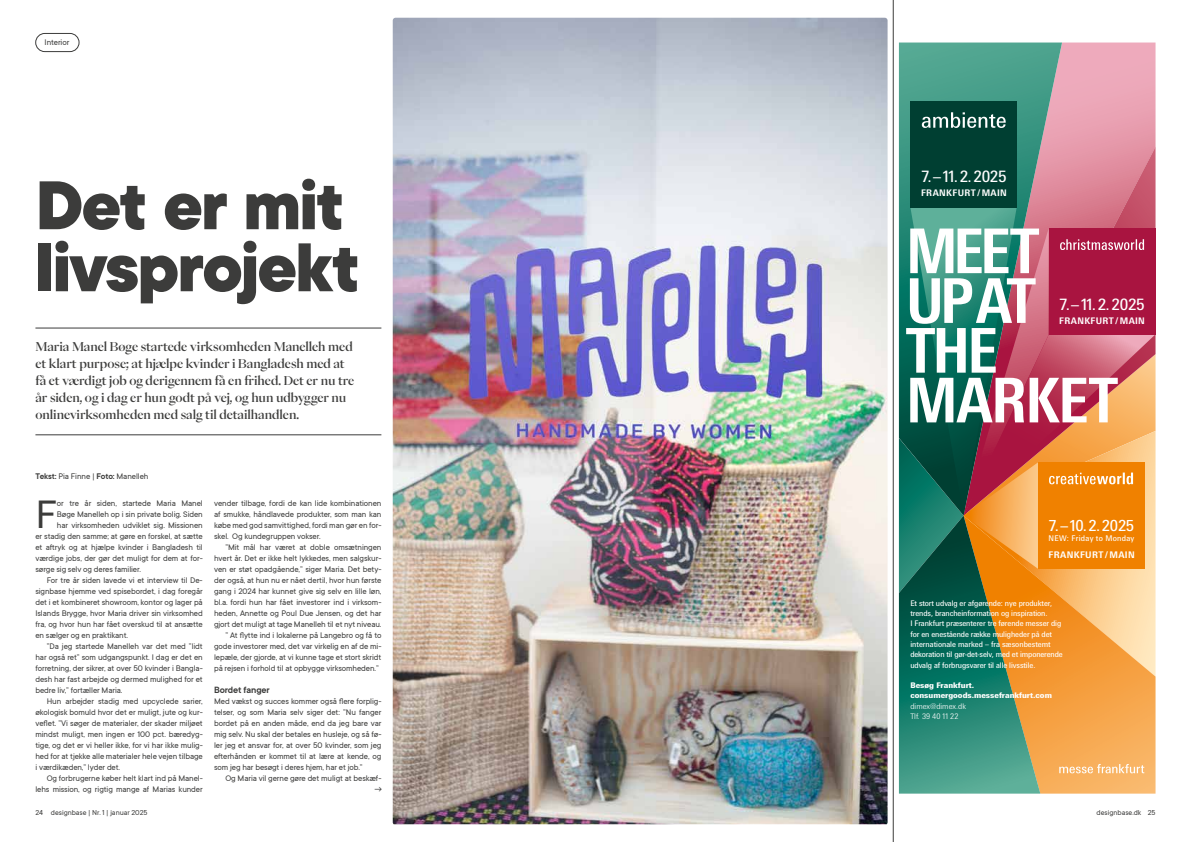
<style>
.page{position:relative;width:1191px;height:842px;background:#fff}
.page>*{position:absolute;margin:0;border:0;box-sizing:border-box;transform-origin:0 0}
.t1{font:800 76px/62px "TT Commons";letter-spacing:-.03em;color:#3c3c3b}
.t2{font:700 condensed 61.7px/49.7px "Messe Univers";letter-spacing:-.04em;color:#fff}
.t3{font:43.9px "TT Commons";color:#3c3c3b}
.t4{font:15.8px "Messe Univers";letter-spacing:-.02em;color:#fff}
.t5{font:15.3px "Messe Univers";letter-spacing:-.02em;color:#fff}
.t6{font:500 12px/17px "PP Eiko";color:#3c3c3b}
.t7{font:600 10px "TT Commons";letter-spacing:-.01em;color:#3c3c3b}
.t8{font:700 9.1px "Messe Univers";letter-spacing:.04em;color:#fff}
.t9{font:9px/11px "TT Commons";letter-spacing:-.01em;color:#3c3c3b;text-align:justify}
.t10{font:8px "TT Commons";color:#3c3c3b}
.t11{font:7.9px "Messe Univers";letter-spacing:.035em;color:#fff}
.t12{font:7.7px/10.3px "Messe Univers";letter-spacing:-.01em;color:#fff}
.t13{font:900 7.7px/10.3px "Messe Univers";color:#fff}
.t14{font:300 7.7px/10.3px "Messe Univers";color:#fff}
.s1{font-weight:600}
</style>
<div class="page">
<div style="left:35px;top:33px;width:44px;height:19px;border:1px solid #3c3c3b;border-radius:9px"></div>
<img style="left:393px;top:18px;width:494px;height:806px">
<hr style="left:35px;top:328px;width:346px;height:1px;background:#3c3c3b">
<hr style="left:35px;top:435px;width:346px;height:1px;background:#3c3c3b">
<hr style="left:893px;top:0;width:1px;height:842px;background:#3c3c3b">
<svg style="left:1062px;top:43px;width:93px;height:104px;background:#eba5b6"></svg>
<svg style="left:1062px;top:147px;width:93px;height:60px;background:#db8294"></svg>
<svg style="left:899px;top:43px;width:163px;height:164px;background:#639b8e"></svg>
<div style="left:910px;top:101px;width:106px;height:106px;background:#003f32"></div>
<svg style="left:922px;top:112px;width:83px;height:16px"></svg>
<svg style="left:899px;top:207px;width:256px;height:587px;background:#927a56"></svg>
<p class="t9" style="left:45px;top:37px;width:26px">Interior</p>
<h1 class="t1" style="left:35px;top:177px;width:327px">Det er mit livsprojekt</h1>
<p class="t6" style="left:35px;top:338px;width:320px">Maria Manel Bøge startede virksomheden Manelleh med et klart purpose; at hjælpe kvinder i Bangladesh med at få et værdigt job og derigennem få en frihed. Det er nu tre år siden, og i dag er hun godt på vej, og hun udbygger nu onlinevirksomheden med salg til detailhandlen.</p>
<p class="t9" style="left:35px;top:471px;width:114px"><span class="s1">Tekst:</span> Pia Finne | <span class="s1">Foto:</span> Manelleh</p>
<h3 class="t3" style="left:35px;top:491px;width:23px">F</h3>
<p class="t9" style="left:57px;top:498px;width:147px">or tre år siden, startede Maria Manel</p>
<p class="t9" style="left:57px;top:509px;width:147px">Bøge Manelleh op i sin private bolig. Siden</p>
<p class="t9" style="left:57px;top:520px;width:147px">har virksomheden udviklet sig. Missionen</p>
<p class="t9" style="left:35px;top:531px;width:169px">er stadig den samme; at gøre en forskel, at sætte</p>
<p class="t9" style="left:35px;top:542px;width:169px">et aftryk og at hjælpe kvinder i Bangladesh til</p>
<p class="t9" style="left:35px;top:553px;width:169px">værdige jobs, der gør det muligt for dem at for-</p>
<p class="t9" style="left:35px;top:564px;width:107px">sørge sig selv og deres familier.</p>
<p class="t9" style="left:47px;top:575px;width:157px">For tre år siden lavede vi et interview til De-</p>
<p class="t9" style="left:35px;top:586px;width:169px">signbase hjemme ved spisebordet, i dag foregår</p>
<p class="t9" style="left:35px;top:597px;width:169px">det i et kombineret showroom, kontor og lager på</p>
<p class="t9" style="left:35px;top:608px;width:169px">Islands Brygge, hvor Maria driver sin virksomhed</p>
<p class="t9" style="left:35px;top:619px;width:169px">fra, og hvor hun har fået overskud til at ansætte</p>
<p class="t9" style="left:35px;top:630px;width:94px">en sælger og en praktikant.</p>
<p class="t9" style="left:47px;top:641px;width:157px">”Da jeg startede Manelleh var det med ”lidt</p>
<p class="t9" style="left:35px;top:652px;width:169px">har også ret” som udgangspunkt. I dag er det en</p>
<p class="t9" style="left:35px;top:663px;width:169px">forretning, der sikrer, at over 50 kvinder i Bangla-</p>
<p class="t9" style="left:35px;top:674px;width:169px">desh har fast arbejde og dermed mulighed for et</p>
<p class="t9" style="left:35px;top:685px;width:89px">bedre liv,” fortæller Maria.</p>
<p class="t9" style="left:47px;top:696px;width:157px">Hun arbejder stadig med upcyclede sarier,</p>
<p class="t9" style="left:35px;top:707px;width:169px">økologisk bomuld hvor det er muligt, jute og kur-</p>
<p class="t9" style="left:35px;top:718px;width:169px">veflet. ”Vi søger de materialer, der skader miljøet</p>
<p class="t9" style="left:35px;top:729px;width:169px">mindst muligt, men ingen er 100 pct. bæredyg-</p>
<p class="t9" style="left:35px;top:740px;width:169px">tige, og det er vi heller ikke, for vi har ikke mulig-</p>
<p class="t9" style="left:35px;top:751px;width:169px">hed for at tjekke alle materialer hele vejen tilbage</p>
<p class="t9" style="left:35px;top:762px;width:86px">i værdikæden,” lyder det.</p>
<p class="t9" style="left:47px;top:773px;width:157px">Og forbrugerne køber helt klart ind på Manel-</p>
<p class="t9" style="left:35px;top:784px;width:169px">lehs mission, og rigtig mange af Marias kunder</p>
<p class="t9" style="left:214px;top:498px;width:169px">vender tilbage, fordi de kan lide kombinationen af smukke, håndlavede produkter, som man kan købe med god samvittighed, fordi man gør en for&shy;skel. Og kundegruppen vokser.</p>
<p class="t9" style="left:225px;top:542px;width:157px">”Mit mål har været at doble omsætningen</p>
<p class="t9" style="left:214px;top:553px;width:169px">hvert år. Det er ikke helt lykkedes, men salgskur-</p>
<p class="t9" style="left:214px;top:564px;width:169px">ven er støt opadgående,” siger Maria. Det bety-</p>
<p class="t9" style="left:214px;top:575px;width:169px">der også, at hun nu er nået dertil, hvor hun første</p>
<p class="t9" style="left:214px;top:586px;width:169px">gang i 2024 har kunnet give sig selv en lille løn,</p>
<p class="t9" style="left:214px;top:597px;width:169px">bl.a. fordi hun har fået investorer ind i virksom-</p>
<p class="t9" style="left:214px;top:608px;width:169px">heden, Annette og Poul Due Jensen, og det har</p>
<p class="t9" style="left:214px;top:619px;width:169px">gjort det muligt at tage Manelleh til et nyt niveau.</p>
<p class="t9" style="left:225px;top:630px;width:157px">” At flytte ind i lokalerne på Langebro og få to</p>
<p class="t9" style="left:214px;top:641px;width:169px">gode investorer med, det var virkelig en af de mi-</p>
<p class="t9" style="left:214px;top:652px;width:169px">lepæle, der gjorde, at vi kunne tage et stort skridt</p>
<p class="t9" style="left:214px;top:663px;width:166px">på rejsen i forhold til at opbygge virksomheden.”</p>
<p class="t7" style="left:214px;top:684px;width:57px">Bordet fanger</p>
<p class="t9" style="left:214px;top:696px;width:169px">Med vækst og succes kommer også flere forplig&shy;telser, og som Maria selv siger det: ”Nu fanger bordet på en anden måde, end da jeg bare var mig selv. Nu skal der betales en husleje, og så fø&shy;ler jeg et ansvar for, at over 50 kvinder, som jeg efterhånden er kommet til at lære at kende, og som jeg har besøgt i deres hjem, har et job.”</p>
<p class="t9" style="left:225px;top:773px;width:157px">Og Maria vil gerne gøre det muligt at beskæf-</p>
<p class="t9" style="left:374px;top:784px;width:10px">→</p>
<h3 class="t4" style="left:921px;top:167px;width:87px">7.–11.2.2025</h3>
<p class="t8" style="left:921px;top:188px;width:87px">FRANKFURT/ MAIN</p>
<h2 class="t2" style="left:905px;top:225px;width:214px">MEET<br>UP AT<br>THE<br>MARKET</h2>
<h3 class="t4" style="left:1059px;top:294px;width:87px">7.–11.2.2025</h3>
<p class="t8" style="left:1059px;top:315px;width:87px">FRANKFURT/ MAIN</p>
<h3 class="t5" style="left:1048px;top:516px;width:87px">7.–10.2.2025</h3>
<p class="t11" style="left:1048px;top:533px;width:87px">NEW: Friday to Monday</p>
<p class="t8" style="left:1048px;top:549px;width:88px">FRANKFURT/ MAIN</p>
<p class="t12" style="left:910px;top:598px;width:154px">Et stort udvalg er afgørende: nye produkter, trends, brancheinformation og inspiration.<br>I Frankfurt præsenterer tre førende messer dig for en enestående række muligheder på det internationale marked – fra sæsonbestemt dekoration til gør-det-selv, med et imponerende udvalg af forbrugsvarer til alle livsstile.</p>
<p class="t13" style="left:910px;top:680px;width:143px">Besøg Frankfurt. consumergoods.messefrankfurt.com</p>
<p class="t14" style="left:910px;top:701px;width:57px">dimex@dimex.dk<br>Tlf. 39 40 11 22</p>
<p class="t10" style="left:35px;top:808px;width:113px">24 designbase | Nr. 1 | januar 2025</p>
<p class="t10" style="left:1096px;top:808px;width:60px">designbase.dk 25</p>
</div>
